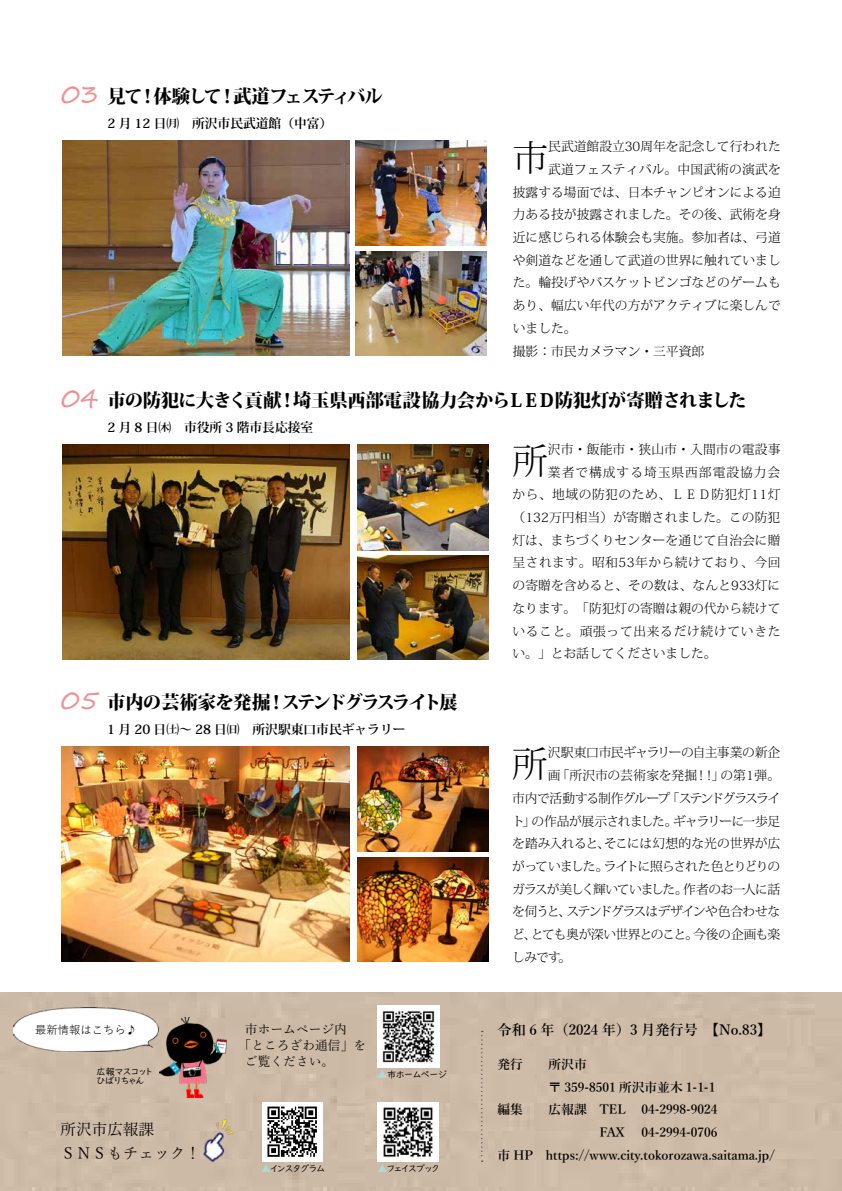
<style>
.page{position:relative;width:842px;height:1191px;background:#fff}
.page>*{position:absolute;margin:0;border:0;box-sizing:border-box;transform-origin:0 0}
.t1{font:300 35.4px "Koz Min Pro";color:#000}
.t2{font:25.5px "Segoe Print";color:#f09192}
.t3{font:800 18.4px "Koz Min Pro";letter-spacing:-.1em;color:#000}
.t4{font:800 18.4px "Koz Min Pro";letter-spacing:-.03em;color:#000}
.t5{font:15.6px/24.2px "Yu Mincho";color:#000}
.t6{font:600 14.2px "Yu Mincho";color:#000}
.t7{font:300 12.8px "Koz Min Pro";color:#000}
.t8{font:600 12.8px/22.7px "Yu Mincho";color:#000}
.t9{font:700 12.8px "Koz Min Pro";color:#000}
.t10{font:300 12.8px "Koz Min Pro";letter-spacing:-.05em;color:#000}
.t11{font:300 12.8px "Koz Min Pro";letter-spacing:.04em;color:#000}
.t12{font:12.8px "Yu Mincho";color:#000}
.t13{font:300 12.8px "Koz Min Pro";letter-spacing:-.09em;color:#000}
.t14{font:300 12.8px "Koz Min Pro";letter-spacing:-.08em;color:#000}
.t15{font:300 12.8px "Koz Min Pro";letter-spacing:-.07em;color:#000}
.t16{font:300 12.8px "Koz Min Pro";letter-spacing:-.065em;color:#000}
.t17{font:300 12.8px "Koz Min Pro";letter-spacing:.055em;color:#000}
.t18{font:300 12.8px "Koz Min Pro";letter-spacing:-.03em;color:#000}
.t19{font:300 12.8px "Koz Min Pro";letter-spacing:.075em;color:#000}
.t20{font:11.3px "Yu Gothic";color:#000}
.t21{font:9.2px/9.9px "UD Digi Kyokasho NK R";color:#000}
.s1{font-family:"Koz Min Pr 6 N";color:#addbd8}
</style>
<div class="page">
<div style="left:1px;top:992px;width:841px;height:199px;background:#cdbba7"></div>
<svg style="left:481px;top:1030px;width:2px;height:131px"></svg>
<img style="left:62px;top:140px;width:288px;height:215px">
<img style="left:355px;top:140px;width:132px;height:105px">
<img style="left:355px;top:251px;width:132px;height:104px">
<img style="left:62px;top:746px;width:287px;height:215px">
<img style="left:357px;top:746px;width:132px;height:106px">
<img style="left:357px;top:857px;width:132px;height:104px">
<img style="left:358px;top:444px;width:131px;height:106px">
<img style="left:358px;top:555px;width:131px;height:104px">
<img style="left:62px;top:444px;width:288px;height:215px">
<img style="left:14px;top:1007px;width:145px;height:44px">
<img style="left:160px;top:1017px;width:67px;height:80px">
<img style="left:183px;top:1110px;width:72px;height:62px">
<img style="left:378px;top:1102px;width:60px;height:59px">
<img style="left:262px;top:1102px;width:61px;height:59px">
<img style="left:378px;top:1005px;width:61px;height:62px">
<h2 class="t2" style="left:61px;top:71px;width:39px">03</h2>
<h3 class="t3" style="left:107px;top:82px;width:277px">見て！体験して！武道フェスティバル</h3>
<p class="t9" style="left:107px;top:114px;width:226px">2 月 12 日㈪　所沢市民武道館（中富）</p>
<h1 class="t1" style="left:513px;top:133px;width:37px">市</h1>
<p class="t7" style="left:548px;top:138px;width:234px">民武道館設立30周年を記念して行われた</p>
<p class="t7" style="left:548px;top:160px;width:234px">武道フェスティバル。中国武術の演武を</p>
<p class="t7" style="left:513px;top:183px;width:269px">披露する場面では、日本チャンピオンによる迫</p>
<p class="t7" style="left:513px;top:206px;width:269px">力ある技が披露されました。その後、武術を身</p>
<p class="t7" style="left:513px;top:228px;width:269px">近に感じられる体験会も実施。参加者は、弓道</p>
<p class="t7" style="left:513px;top:251px;width:269px">や剣道などを通して武道の世界に触れていまし</p>
<p class="t7" style="left:513px;top:274px;width:269px">た。輪投げやバスケットビンゴなどのゲームも</p>
<p class="t7" style="left:513px;top:296px;width:269px">あり、幅広い年代の方がアクティブに楽しんで</p>
<p class="t7" style="left:513px;top:319px;width:65px">いました。</p>
<p class="t7" style="left:513px;top:342px;width:193px">撮影：市民カメラマン・三平資郎</p>
<h2 class="t2" style="left:61px;top:375px;width:39px">04</h2>
<h3 class="t4" style="left:107px;top:386px;width:641px">市の防犯に大きく貢献！埼玉県西部電設協力会からＬＥＤ防犯灯が寄贈されました</h3>
<p class="t9" style="left:107px;top:418px;width:207px">2 月 8 日㈭　市役所 3 階市長応接室</p>
<h1 class="t1" style="left:512px;top:436px;width:37px">所</h1>
<p class="t7" style="left:548px;top:440px;width:234px">沢市・飯能市・狭山市・入間市の電設事</p>
<p class="t19" style="left:548px;top:463px;width:234px">業者で構成する埼玉県西部電設協力会</p>
<p class="t11" style="left:512px;top:486px;width:269px">から、地域の防犯のため、ＬＥＤ防犯灯11灯</p>
<p class="t7" style="left:512px;top:508px;width:269px">（132万円相当）が寄贈されました。この防犯</p>
<p class="t7" style="left:512px;top:531px;width:269px">灯は、まちづくりセンターを通じて自治会に贈</p>
<p class="t11" style="left:512px;top:554px;width:269px">呈されます。昭和53年から続けており、今回</p>
<p class="t7" style="left:512px;top:576px;width:269px">の寄贈を含めると、その数は、なんと933灯に</p>
<p class="t7" style="left:512px;top:599px;width:269px">なります。「防犯灯の寄贈は親の代から続けて</p>
<p class="t17" style="left:512px;top:622px;width:269px">いること。頑張って出来るだけ続けていきた</p>
<p class="t7" style="left:512px;top:644px;width:206px">い。」とお話してくださいました。</p>
<h2 class="t2" style="left:61px;top:677px;width:39px">05</h2>
<h3 class="t3" style="left:107px;top:688px;width:352px">市内の芸術家を発掘！ステンドグラスライト展</h3>
<p class="t9" style="left:107px;top:720px;width:300px">1 月 20 日㈯～ 28 日㈰　所沢駅東口市民ギャラリー</p>
<h1 class="t1" style="left:512px;top:739px;width:37px">所</h1>
<p class="t18" style="left:548px;top:743px;width:234px">沢駅東口市民ギャラリーの自主事業の新企</p>
<p class="t7" style="left:548px;top:766px;width:234px">画「所沢市の芸術家を発掘！！」の第１弾。</p>
<p class="t13" style="left:512px;top:789px;width:269px">市内で活動する制作グループ「ステンドグラスライ</p>
<p class="t10" style="left:512px;top:812px;width:269px">ト」の作品が展示されました。ギャラリーに一歩足</p>
<p class="t7" style="left:512px;top:834px;width:269px">を踏み入れると、そこには幻想的な光の世界が広</p>
<p class="t14" style="left:512px;top:857px;width:269px">がっていました。ライトに照らされた色とりどりの</p>
<p class="t15" style="left:512px;top:880px;width:269px">ガラスが美しく輝いていました。作者のお一人に話</p>
<p class="t16" style="left:512px;top:902px;width:269px">を伺うと、ステンドグラスはデザインや色合わせな</p>
<p class="t10" style="left:512px;top:925px;width:269px">ど、とても奥が深い世界とのこと。今後の企画も楽</p>
<p class="t7" style="left:512px;top:948px;width:61px">しみです。</p>
<p class="t20" style="left:35px;top:1020px;width:104px">最新情報はこちら♪</p>
<p class="t21" style="left:97px;top:1066px;width:57px">広報マスコットひばりちゃん</p>
<p class="t5" style="left:61px;top:1115px;width:142px">所沢市広報課<br>ＳＮＳもチェック！</p>
<p class="t12" style="left:245px;top:1017px;width:104px">市ホームページ内</p>
<p class="t12" style="left:239px;top:1033px;width:129px">「ところざわ通信」を</p>
<p class="t12" style="left:245px;top:1049px;width:91px">ご覧ください。</p>
<p class="t21" style="left:378px;top:1069px;width:70px"><span class="s1">▲</span>市ホームページ</p>
<p class="t21" style="left:261px;top:1164px;width:65px"><span class="s1">▲</span>インスタグラム</p>
<p class="t21" style="left:378px;top:1164px;width:63px"><span class="s1">▲</span>フェイスブック</p>
<p class="t6" style="left:497px;top:1022px;width:275px">令和 6 年（2024 年）3 月発行号　【No.83】</p>
<p class="t8" style="left:497px;top:1053px;width:91px">発行 　所沢市</p>
<p class="t8" style="left:497px;top:1075px;width:219px">　　　 〒 359-8501 所沢市並木 1-1-1</p>
<p class="t8" style="left:497px;top:1098px;width:221px">編集 　広報課　TEL 04-2998-9024</p>
<p class="t8" style="left:600px;top:1121px;width:26px">FAX</p>
<p class="t8" style="left:497px;top:1121px;width:279px;text-indent:144px">04-2994-0706<br>市 HP　https://www.city.tokorozawa.saitama.jp/</p>
</div>
